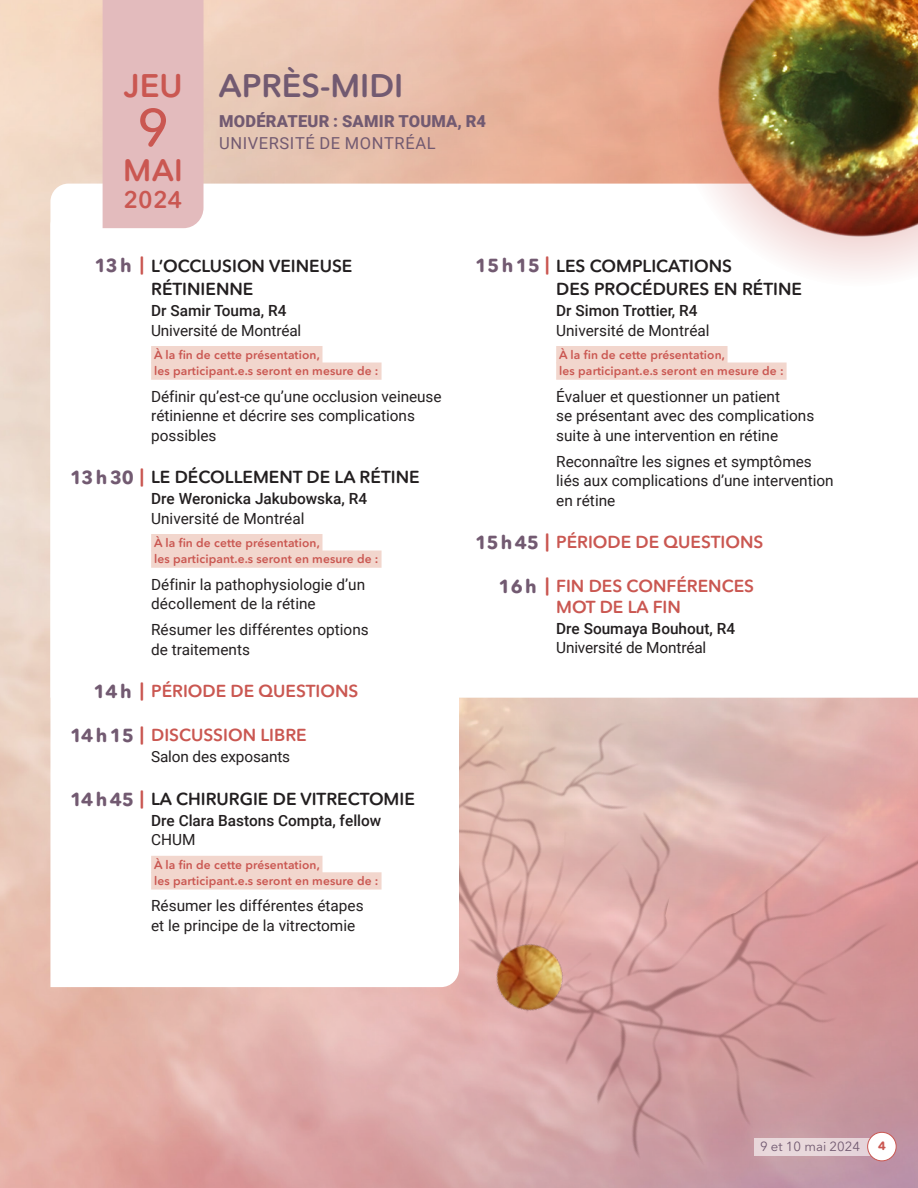
<style>
.page{position:relative;width:918px;height:1188px;background:#fff}
.page>*{position:absolute;margin:0;border:0;box-sizing:border-box;transform-origin:0 0}
.date_bandeau{font:500 52.8px "Avenir Next Rounded Std";color:#ca5751}
.t1{font:600 32.4px "Avenir Next Rounded Std";color:#725a71}
.date_bandeau-2{font:600 32.4px "Avenir Next Rounded Std";color:#ca5751}
.date_bandeau-3{font:600 30.6px "Avenir Next Rounded Std";color:#ca5751}
.date_bandeau-4{font:600 23.85px "Avenir Next Rounded Std";color:#ca5751}
.Horaire{font:600 17.25px "Avenir Next Rounded Std";color:#231f20}
.Horaire-2{font:600 17.25px/20.2px "Avenir Next Rounded Std";color:#ca5751}
.Horaire_suite_titre{font:600 17.25px "Avenir Next Rounded Std";color:#231f20}
.t2{font:900 16.5px/22.5px "Roboto";letter-spacing:.015em;color:#725a71}
.Horaire_Texte{font:15.3px/19.5px "Roboto";color:#231f20}
.Horaire_Texte-2{font:500 15.3px "Roboto";color:#231f20}
.t3{font:13.2px "Avenir Next Rounded Std";color:#725a71}
.Horaire_Texte-3{font:600 12px/16.5px "Avenir Next Rounded Std";letter-spacing:.01em;color:#ca5751}
.t4{font:700 12px "Avenir Next Rounded Std";color:#ca5751}
.s1{font-weight:400}
.s2{font-weight:700;font-size:18.75px;color:#725a71}
.s3{font-weight:700;font-size:18px;color:#ca5751}
.s4{font-weight:700;font-size:18px}
</style>
<div class="page">
<img style="left:325px;top:698px;width:593px;height:490px">
<img style="left:475px;top:920px;width:113px;height:113px">
<svg style="left:50px;top:207px;width:409px;height:780px"></svg>
<div style="left:151px;top:346px;width:171px;height:17px;background:#f2d6cd"></div>
<div style="left:151px;top:363px;width:231px;height:17px;background:#f2d6cd"></div>
<div style="left:151px;top:534px;width:171px;height:17px;background:#f2d6cd"></div>
<div style="left:151px;top:551px;width:231px;height:17px;background:#f2d6cd"></div>
<div style="left:151px;top:856px;width:171px;height:17px;background:#f2d6cd"></div>
<div style="left:151px;top:872px;width:231px;height:18px;background:#f2d6cd"></div>
<div style="left:556px;top:346px;width:172px;height:17px;background:#f2d6cd"></div>
<div style="left:556px;top:363px;width:231px;height:17px;background:#f2d6cd"></div>
<svg style="left:676px;top:0;width:242px;height:284px"></svg>
<img style="left:696px;top:0;width:222px;height:253px">
<div style="left:103px;top:0;width:101px;height:228px;background:#e3bbbd"></div>
<div style="left:754px;top:1138px;width:124px;height:17px;background:#e8d8db"></div>
<div style="left:868px;top:1132px;width:28px;height:29px;background:#fff;border-radius:50%"></div>
<div style="left:867px;top:1132px;width:30px;height:29px;border:1px solid #ca5751;border-radius:50%"></div>
<p class="date_bandeau-2" style="left:124px;top:66px;width:60px">JEU</p>
<p class="date_bandeau" style="left:137px;top:96px;width:33px">9</p>
<p class="date_bandeau-3" style="left:123px;top:151px;width:61px">MAI</p>
<p class="date_bandeau-4" style="left:123px;top:185px;width:60px">2024</p>
<p class="t1" style="left:219px;top:66px;width:186px">APRÈS-MIDI</p>
<p class="t2" style="left:219px;top:109px;width:268px">MODÉRATEUR : SAMIR TOUMA R, 4<br><span class="s1">UNIVERSITÉ DE MONTRÉAL</span></p>
<p class="Horaire" style="left:94px;top:255px;width:260px"><span class="s2">13h</span> <span class="s3">|</span> ’L OCCLUSION VEINEUSE</p>
<p class="Horaire_suite_titre" style="left:151px;top:279px;width:104px">RÉTINIENNE</p>
<p class="Horaire_Texte-2" style="left:151px;top:300px;width:137px">Dr Samir Touma R, 4</p>
<p class="Horaire_Texte" style="left:151px;top:320px;width:152px">Université de Montréal</p>
<p class="Horaire_Texte-3" style="left:154px;top:346px;width:226px">À la fin de cette présentation,<br>les participant s.e. seront en mesure de :</p>
<p class="Horaire_Texte" style="left:151px;top:386px;width:292px">Définir qu’est-ce qu’une occlusion veineuse rétinienne et décrire ses complications possibles</p>
<p class="Horaire" style="left:70px;top:467px;width:351px"><span class="s2">13h30</span> <span class="s3">|</span> LE DÉCOLLEMENT DE LA RÉTINE</p>
<p class="Horaire_Texte-2" style="left:151px;top:488px;width:217px">Dre Weronicka Jakubowska R, 4</p>
<p class="Horaire_Texte" style="left:151px;top:508px;width:155px">Université de Montréal</p>
<p class="Horaire_Texte-3" style="left:154px;top:534px;width:226px">À la fin de cette présentation,<br>les participant s.e. seront en mesure de :</p>
<p class="Horaire_Texte" style="left:151px;top:574px;width:216px">Définir la pathophysiologie ’d un décollement de la rétine</p>
<p class="Horaire_Texte" style="left:151px;top:620px;width:219px">Résumer les différentes options de traitements</p>
<p class="Horaire-2" style="left:94px;top:681px;width:266px"><span class="s2">14h</span> <span class="s4">|</span> PÉRIODE DE QUESTIONS</p>
<p class="Horaire-2" style="left:70px;top:725px;width:238px"><span class="s2">14h15</span> <span class="s4">|</span> DISCUSSION LIBRE</p>
<p class="Horaire_Texte" style="left:151px;top:747px;width:140px">Salon des exposants</p>
<p class="Horaire" style="left:70px;top:788px;width:346px"><span class="s2">14h45</span> <span class="s3">|</span> LA CHIRURGIE DE VITRECTOMIE</p>
<p class="Horaire_Texte-2" style="left:151px;top:810px;width:232px">Dre Clara Bastons Compta, fellow</p>
<p class="Horaire_Texte" style="left:151px;top:830px;width:46px">CHUM</p>
<p class="Horaire_Texte-3" style="left:154px;top:856px;width:226px">À la fin de cette présentation,<br>les participant s.e. seront en mesure de :</p>
<p class="Horaire_Texte" style="left:151px;top:896px;width:214px">Résumer les différentes étapes et le principe de la vitrectomie</p>
<p class="Horaire" style="left:475px;top:255px;width:258px"><span class="s2">15h15</span> <span class="s3">|</span> LES COMPLICATIONS</p>
<p class="Horaire_suite_titre" style="left:556px;top:279px;width:247px">DES PROCÉDURES EN RÉTINE</p>
<p class="Horaire_Texte-2" style="left:556px;top:300px;width:143px">Dr Simon Trottier R, 4</p>
<p class="Horaire_Texte" style="left:556px;top:320px;width:155px">Université de Montréal</p>
<p class="Horaire_Texte-3" style="left:559px;top:346px;width:226px">À la fin de cette présentation,<br>les participant s.e. seront en mesure de :</p>
<p class="Horaire_Texte" style="left:556px;top:386px;width:260px">Évaluer et questionner un patient<br>se présentant avec des complications suite à une intervention en rétine</p>
<p class="Horaire_Texte" style="left:556px;top:451px;width:279px">Reconnaître les signes et symptômes liés aux complications ’d une intervention en rétine</p>
<p class="Horaire-2" style="left:475px;top:532px;width:290px"><span class="s2">15h45</span> <span class="s4">|</span> PÉRIODE DE QUESTIONS</p>
<p class="Horaire-2" style="left:556px;top:576px;width:199px;text-indent:-58px"><span class="s2">16h</span> <span class="s4">|</span> FIN DES CONFÉRENCES<br>MOT DE LA FIN</p>
<p class="Horaire_Texte-2" style="left:556px;top:617px;width:180px">Dre Soumaya Bouhout R, 4</p>
<p class="Horaire_Texte" style="left:556px;top:637px;width:152px">Université de Montréal</p>
<p class="t3" style="left:760px;top:1138px;width:101px">9 et 10 mai 2024</p>
<p class="t4" style="left:878px;top:1138px;width:9px">4</p>
</div>
